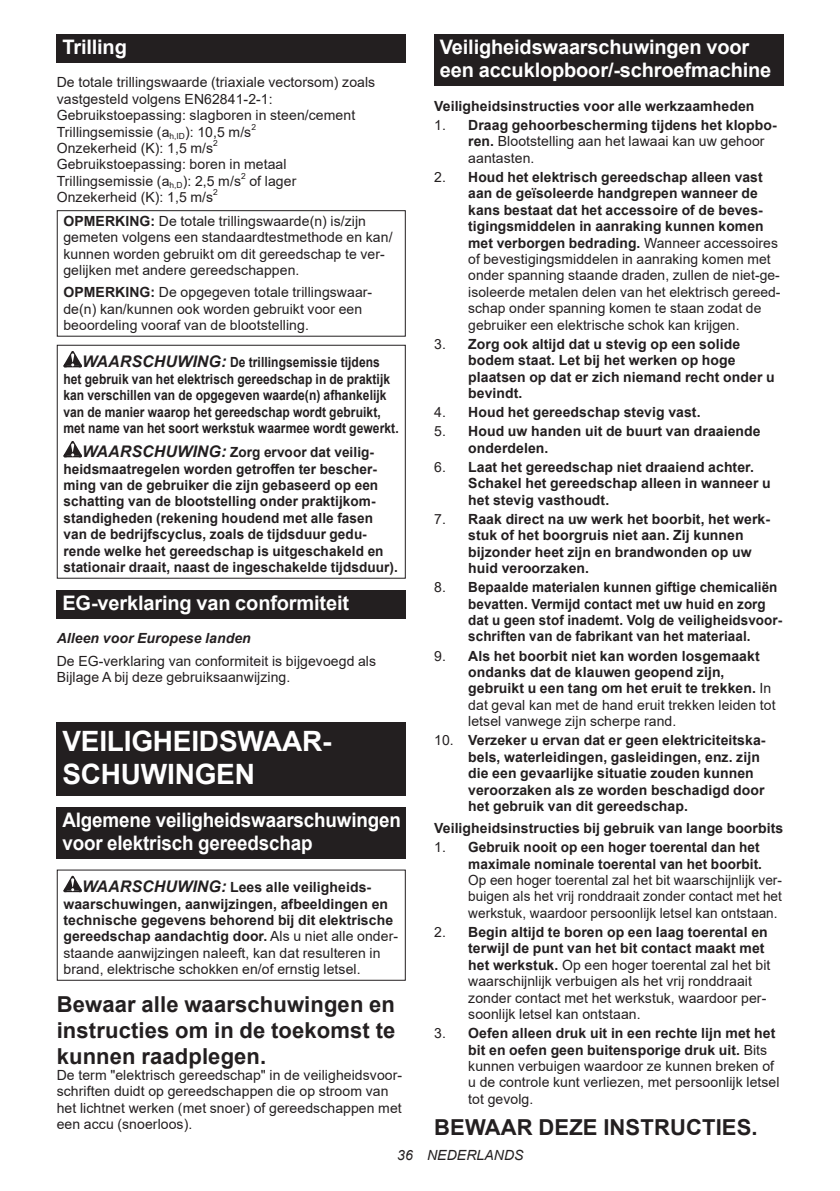
<style>
.page{position:relative;width:840px;height:1191px;background:#fff}
.page>*{position:absolute;margin:0;border:0;box-sizing:border-box;transform-origin:0 0}
.t1{font:700 28px/32.8px "Arial";letter-spacing:-.01em;color:#fff}
.t2{font:700 22px/25.8px "Arial";letter-spacing:.005em;color:#231f20;text-align:justify}
.t3{font:700 20px/23.4px "Arial";letter-spacing:-.01em;color:#fff}
.t4{font:700 20px/23.4px "Arial";letter-spacing:-.01em;color:#fff;scale:.94 1}
.t5{font:14px/16.4px "Arial";letter-spacing:.005em;color:#231f20}
.t6{font:700 14px/16.4px "Arial";letter-spacing:.005em;color:#231f20}
.t7{font:700 14px/16.4px "Arial";letter-spacing:.005em;color:#231f20;scale:.86 1}
.t8{font:700 14px/16.4px "Arial";letter-spacing:.005em;color:#231f20;scale:.96 1}
.t9{font:italic 700 14px "Arial";letter-spacing:.005em;color:#231f20}
.t10{font:italic 14px "Arial";letter-spacing:.005em;color:#231f20}
.t11{font:8.4px "Arial";color:#231f20}
.s1{font-weight:700}
.s2{font-style:italic;font-size:16px}
.s3{font-weight:400}
</style>
<div class="page">
<div style="left:57px;top:34px;width:348px;height:29px;background:#231f20"></div>
<div style="left:57px;top:210px;width:348px;height:127px;border:1px solid #231f20"></div>
<svg style="left:63px;top:351px;width:19px;height:16px"></svg>
<svg style="left:63px;top:441px;width:19px;height:16px"></svg>
<div style="left:57px;top:345px;width:348px;height:233px;border:1px solid #231f20"></div>
<div style="left:57px;top:590px;width:348px;height:28px;background:#231f20"></div>
<div style="left:57px;top:721px;width:348px;height:74px;background:#231f20"></div>
<div style="left:57px;top:806px;width:348px;height:52px;background:#231f20"></div>
<svg style="left:63px;top:875px;width:19px;height:17px"></svg>
<div style="left:434px;top:34px;width:348px;height:52px;background:#231f20"></div>
<h3 class="t3" style="left:62px;top:36px;width:66px">Trilling</h3>
<p class="t5" style="left:57px;top:74px;width:320px">De totale trillingswaarde (triaxiale vectorsom) zoals vastgesteld volgens EN62841-2-1:<br>Gebruikstoepassing: slagboren in steen/cement Trillingsemissie (a<sub>h,ID</sub>): 10,5 m/s</p>
<p class="t11" style="left:251px;top:121px;width:6px">2</p>
<p class="t5" style="left:57px;top:140px;width:158px">Onzekerheid (K): 1,5 m/s</p>
<p class="t11" style="left:213px;top:137px;width:6px">2</p>
<p class="t5" style="left:57px;top:156px;width:231px">Gebruikstoepassing: boren in metaal<br>Trillingsemissie (a<sub>h,D</sub>): 2,5 m/s</p>
<p class="t11" style="left:241px;top:170px;width:6px">2</p>
<p class="t5" style="left:249px;top:172px;width:48px">of lager</p>
<p class="t5" style="left:57px;top:189px;width:158px">Onzekerheid (K): 1,5 m/s</p>
<p class="t11" style="left:213px;top:186px;width:6px">2</p>
<p class="t5" style="left:63px;top:213px;width:330px"><span class="s1">OPMERKING:</span> De totale trillingswaarde(n) is/zijn gemeten volgens een standaardtestmethode en kan/ kunnen worden gebruikt om dit gereedschap te ver&shy;gelijken met andere gereedschappen.</p>
<p class="t5" style="left:63px;top:284px;width:310px"><span class="s1">OPMERKING:</span> De opgegeven totale trillingswaar&shy;de(n) kan/kunnen ook worden gebruikt voor een beoordeling vooraf van de blootstelling.</p>
<p class="t7" style="left:63px;top:354px;width:391px;text-indent:19px"><span class="s2">WAARSCHUWING:</span> De trillingsemissie tijdens het gebruik van het elektrisch gereedschap in de praktijk kan verschillen van de opgegeven waarde(n) afhankelijk van de manier waarop het gereedschap wordt gebruikt, met name van het soort werkstuk waarmee wordt gewerkt.</p>
<p class="t6" style="left:63px;top:444px;width:336px;text-indent:19px"><span class="s2">WAARSCHUWING:</span> Zorg ervoor dat veilig&shy;heidsmaatregelen worden getroffen ter bescher&shy;ming van de gebruiker die zijn gebaseerd op een schatting van de blootstelling onder praktijkom&shy;standigheden (rekening houdend met alle fasen van de bedrijfscyclus, zoals de tijdsduur gedu&shy;rende welke het gereedschap is uitgeschakeld en stationair draait, naast de ingeschakelde tijdsduur).</p>
<h3 class="t3" style="left:62px;top:591px;width:288px">EG-verklaring van conformiteit</h3>
<p class="t9" style="left:57px;top:629px;width:195px">Alleen voor Europese landen</p>
<p class="t5" style="left:57px;top:652px;width:321px">De EG-verklaring van conformiteit is bijgevoegd als<br>Bijlage A bij deze gebruiksaanwijzing.</p>
<h1 class="t1" style="left:62px;top:725px;width:270px">VEILIGHEIDSWAAR-<br>SCHUWINGEN</h1>
<h3 class="t4" style="left:62px;top:808px;width:361px">Algemene veiligheidswaarschuwingen voor elektrisch gereedschap</h3>
<p class="t6" style="left:63px;top:879px;width:336px;text-indent:19px"><span class="s2">WAARSCHUWING:</span> Lees alle veiligheids&shy;waarschuwingen, aanwijzingen, afbeeldingen en technische gegevens behorend bij dit elektrische gereedschap aandachtig door. <span class="s3">Als u niet alle onder&shy;staande aanwijzingen naleeft, kan dat resulteren in brand, elektrische schokken en/of ernstig letsel.</span></p>
<h2 class="t2" style="left:57px;top:991px;width:340px">Bewaar alle waarschuwingen en instructies om in de toekomst te kunnen raadplegen.</h2>
<p class="t5" style="left:57px;top:1066px;width:346px">De term "elektrisch gereedschap" in de veiligheidsvoor&shy;schriften duidt op gereedschappen die op stroom van het lichtnet werken (met snoer) of gereedschappen met een accu (snoerloos).</p>
<h3 class="t3" style="left:439px;top:36px;width:333px">Veiligheidswaarschuwingen voor een accuklopboor/-schroefmachine</h3>
<p class="t6" style="left:434px;top:98px;width:321px">Veiligheidsinstructies voor alle werkzaamheden</p>
<p class="t5" style="left:468px;top:117px;width:310px;text-indent:-34px">1. <span class="s1">Draag gehoorbescherming tijdens het klopbo&shy;ren.</span> Blootstelling aan het lawaai kan uw gehoor aantasten.</p>
<p class="t5" style="left:468px;top:169px;width:313px;text-indent:-34px">2. <span class="s1">Houd het elektrisch gereedschap alleen vast aan de geïsoleerde handgrepen wanneer de kans bestaat dat het accessoire of de beves&shy;tigingsmiddelen in aanraking kunnen komen met verborgen bedrading.</span> Wanneer accessoires of bevestigingsmiddelen in aanraking komen met onder spanning staande draden, zullen de niet-ge&shy;ïsoleerde metalen delen van het elektrisch gereed&shy;schap onder spanning komen te staan zodat de gebruiker een elektrische schok kan krijgen.</p>
<p class="t6" style="left:468px;top:336px;width:308px;text-indent:-34px"><span class="s3">3.</span> Zorg ook altijd dat u stevig op een solide bodem staat. Let bij het werken op hoge plaatsen op dat er zich niemand recht onder u bevindt.</p>
<p class="t6" style="left:434px;top:404px;width:268px"><span class="s3">4.</span> Houd het gereedschap stevig vast.</p>
<p class="t6" style="left:468px;top:423px;width:294px;text-indent:-34px"><span class="s3">5.</span> Houd uw handen uit de buurt van draaiende onderdelen.</p>
<p class="t6" style="left:468px;top:459px;width:304px;text-indent:-34px"><span class="s3">6.</span> Laat het gereedschap niet draaiend achter.<br>Schakel het gereedschap alleen in wanneer u het stevig vasthoudt.</p>
<p class="t6" style="left:468px;top:511px;width:303px;text-indent:-34px"><span class="s3">7.</span> Raak direct na uw werk het boorbit, het werk&shy;stuk of het boorgruis niet aan. Zij kunnen bijzonder heet zijn en brandwonden op uw huid veroorzaken.</p>
<p class="t8" style="left:468px;top:579px;width:328px;text-indent:-34px"><span class="s3">8.</span> Bepaalde materialen kunnen giftige chemicaliën bevatten. Vermijd contact met uw huid en zorg dat u geen stof inademt. Volg de veiligheidsvoor&shy;schriften van de fabrikant van het materiaal.</p>
<p class="t6" style="left:468px;top:648px;width:309px;text-indent:-34px"><span class="s3">9.</span> Als het boorbit niet kan worden losgemaakt ondanks dat de klauwen geopend zijn, gebruikt u een tang om het eruit te trekken. <span class="s3">In dat geval kan met de hand eruit trekken leiden tot letsel vanwege zijn scherpe rand.</span></p>
<p class="t6" style="left:468px;top:732px;width:299px;text-indent:-34px"><span class="s3">10.</span> Verzeker u ervan dat er geen elektriciteitska&shy;bels, waterleidingen, gasleidingen, enz. zijn die een gevaarlijke situatie zouden kunnen veroorzaken als ze worden beschadigd door het gebruik van dit gereedschap.</p>
<p class="t6" style="left:434px;top:820px;width:350px">Veiligheidsinstructies bij gebruik van lange boorbits</p>
<p class="t6" style="left:434px;top:839px;width:329px;text-align:right"><span class="s3">1.</span> Gebruik nooit op een hoger toerental dan het maximale nominale toerental van het boorbit.</p>
<p class="t5" style="left:468px;top:872px;width:315px;text-align:justify">Op een hoger toerental zal het bit waarschijnlijk ver&shy;buigen als het vrij ronddraait zonder contact met het werkstuk, waardoor persoonlijk letsel kan ontstaan.</p>
<p class="t5" style="left:468px;top:924px;width:303px;text-indent:-34px">2. <span class="s1">Begin altijd te boren op een laag toerental en terwijl de punt van het bit contact maakt met het werkstuk.</span> Op een hoger toerental zal het bit waarschijnlijk verbuigen als het vrij ronddraait zonder contact met het werkstuk, waardoor per&shy;soonlijk letsel kan ontstaan.</p>
<p class="t5" style="left:468px;top:1025px;width:312px;text-indent:-34px">3. <span class="s1">Oefen alleen druk uit in een rechte lijn met het bit en oefen geen buitensporige druk uit.</span> Bits kunnen verbuigen waardoor ze kunnen breken of u de controle kunt verliezen, met persoonlijk letsel tot gevolg.</p>
<h2 class="t2" style="left:434px;top:1114px;width:325px">BEWAAR DEZE INSTRUCTIES.</h2>
<p class="t10" style="left:397px;top:1146px;width:128px">36 NEDERLANDS</p>
</div>
